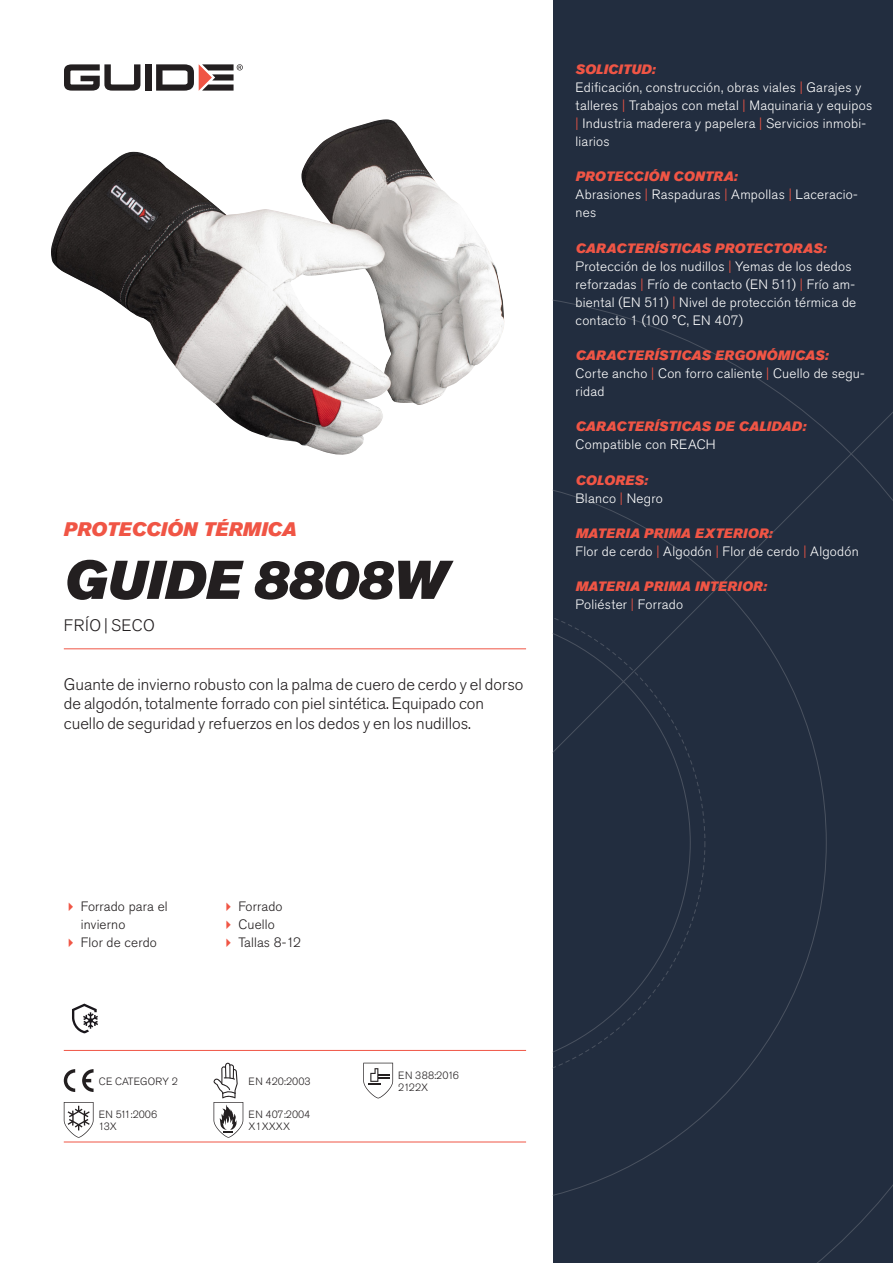
<style>
.page{position:relative;width:893px;height:1263px;background:#fff}
.page>*{position:absolute;margin:0;border:0;box-sizing:border-box;transform-origin:0 0}
.Rubrik{font:italic 54px "Akzidenz Grotesk Pro Super";color:#231f20}
.Överrubrik{font:italic 19.5px "Akzidenz Grotesk Pro Super";letter-spacing:.005em;color:#f05545}
.Ingress{font:300 16.5px/19.8px "Akzidenz Grotesk Pro";color:#231f20}
.Product_-_AltSegment{font:300 16.5px "Akzidenz Grotesk Pro";letter-spacing:.03em;color:#231f20}
.Produkt_-_Brödtext{font:300 13.5px/18px "Akzidenz Grotesk Pro";letter-spacing:.02em;color:#fff}
.Produkt_-_Namn{font:italic 13.5px "Akzidenz Grotesk Pro Super";letter-spacing:.015em;color:#f05545}
.t1{font:300 13.5px/18px "Akzidenz Grotesk Pro";letter-spacing:.01em;color:#231f20}
.t2{font:300 10.5px "Akzidenz Grotesk Pro";color:#231f20}
.s1{color:#f05545}
</style>
<div class="page">
<div style="left:145px;top:64px;width:7px;height:27px;background:#231f20"></div>
<svg style="left:156px;top:64px;width:87px;height:27px"></svg>
<svg style="left:64px;top:64px;width:76px;height:27px"></svg>
<div style="left:553px;top:0;width:340px;height:1263px;background:#222d3f"></div>
<svg style="left:553px;top:300px;width:340px;height:963px"></svg>
<hr style="left:64px;top:1050px;width:462px;height:1px;background:#f05545">
<hr style="left:64px;top:1142px;width:462px;height:1px;background:#f05545">
<svg style="left:72px;top:1003px;width:26px;height:30px"></svg>
<svg style="left:64px;top:1069px;width:11px;height:23px"></svg>
<svg style="left:82px;top:1069px;width:12px;height:23px"></svg>
<svg style="left:363px;top:1063px;width:30px;height:35px"></svg>
<svg style="left:64px;top:1102px;width:30px;height:36px"></svg>
<svg style="left:214px;top:1063px;width:29px;height:75px"></svg>
<img style="left:51px;top:119px;width:453px;height:336px">
<hr style="left:64px;top:648px;width:462px;height:1px;background:#f05545">
<p class="Överrubrik" style="left:64px;top:517px;width:234px">PROTECCIÓN TÉRMICA</p>
<p class="Rubrik" style="left:64px;top:545px;width:385px">GUIDE 8808W</p>
<p class="Product_-_AltSegment" style="left:64px;top:615px;width:92px">FRÍO | SECO</p>
<p class="Ingress" style="left:64px;top:674px;width:461px">Guante de invierno robusto con la palma de cuero de cerdo y el dorso de algodón, totalmente forrado con piel sintética. Equipado con cuello de seguridad y refuerzos en los dedos y en los nudillos.</p>
<p class="Produkt_-_Namn" style="left:576px;top:60px;width:81px">SOLICITUD:</p>
<p class="Produkt_-_Brödtext" style="left:576px;top:78px;width:298px">Edificación, construcción, obras viales <span class="s1">|</span> Garajes y talleres <span class="s1">|</span> Trabajos con metal <span class="s1">|</span> Maquinaria y equipos <span class="s1">|</span> Industria maderera y papelera <span class="s1">|</span> Servicios inmobi&shy;liarios</p>
<p class="Produkt_-_Namn" style="left:576px;top:168px;width:163px">PROTECCIÓN CONTRA:</p>
<p class="Produkt_-_Brödtext" style="left:576px;top:186px;width:284px">Abrasiones <span class="s1">|</span> Raspaduras <span class="s1">|</span> Ampollas <span class="s1">|</span> Laceracio&shy;nes</p>
<p class="Produkt_-_Namn" style="left:576px;top:239px;width:252px">CARACTERÍSTICAS PROTECTORAS:</p>
<p class="Produkt_-_Brödtext" style="left:576px;top:257px;width:282px">Protección de los nudillos <span class="s1">|</span> Yemas de los dedos reforzadas <span class="s1">|</span> Frío de contacto (EN 511) <span class="s1">|</span> Frío am&shy;biental (EN 511) <span class="s1">|</span> Nivel de protección térmica de contacto 1 (100 °C, EN 407)</p>
<p class="Produkt_-_Namn" style="left:576px;top:346px;width:254px">CARACTERÍSTICAS ERGONÓMICAS:</p>
<p class="Produkt_-_Brödtext" style="left:576px;top:364px;width:291px">Corte ancho <span class="s1">|</span> Con forro caliente <span class="s1">|</span> Cuello de segu&shy;ridad</p>
<p class="Produkt_-_Namn" style="left:576px;top:418px;width:232px">CARACTERÍSTICAS DE CALIDAD:</p>
<p class="Produkt_-_Brödtext" style="left:576px;top:436px;width:142px">Compatible con REACH</p>
<p class="Produkt_-_Namn" style="left:576px;top:471px;width:74px">COLORES:</p>
<p class="Produkt_-_Brödtext" style="left:576px;top:489px;width:89px">Blanco <span class="s1">|</span> Negro</p>
<p class="Produkt_-_Namn" style="left:576px;top:524px;width:198px">MATERIA PRIMA EXTERIOR:</p>
<p class="Produkt_-_Brödtext" style="left:576px;top:542px;width:285px">Flor de cerdo <span class="s1">|</span> Algodón <span class="s1">|</span> Flor de cerdo <span class="s1">|</span> Algodón</p>
<p class="Produkt_-_Namn" style="left:576px;top:578px;width:193px">MATERIA PRIMA INTERIOR:</p>
<p class="Produkt_-_Brödtext" style="left:576px;top:596px;width:109px">Poliéster <span class="s1">|</span> Forrado</p>
<p class="t1" style="left:81px;top:897px;width:88px">Forrado para el invierno</p>
<p class="t1" style="left:81px;top:933px;width:78px">Flor de cerdo</p>
<p class="t1" style="left:238px;top:897px;width:46px">Forrado</p>
<p class="t1" style="left:238px;top:915px;width:38px">Cuello</p>
<p class="t1" style="left:238px;top:933px;width:64px">Tallas 8-12</p>
<p class="t2" style="left:99px;top:1074px;width:81px">CE CATEGORY 2</p>
<p class="t2" style="left:248px;top:1074px;width:64px">EN 420:2003</p>
<p class="t2" style="left:99px;top:1107px;width:60px">EN 511:2006</p>
<p class="t2" style="left:99px;top:1119px;width:20px">13X</p>
<p class="t2" style="left:248px;top:1107px;width:63px">EN 407:2004</p>
<p class="t2" style="left:248px;top:1119px;width:43px">X1XXXX</p>
<p class="t2" style="left:398px;top:1068px;width:62px">EN 388:2016</p>
<p class="t2" style="left:398px;top:1080px;width:32px">2122X</p>
</div>
